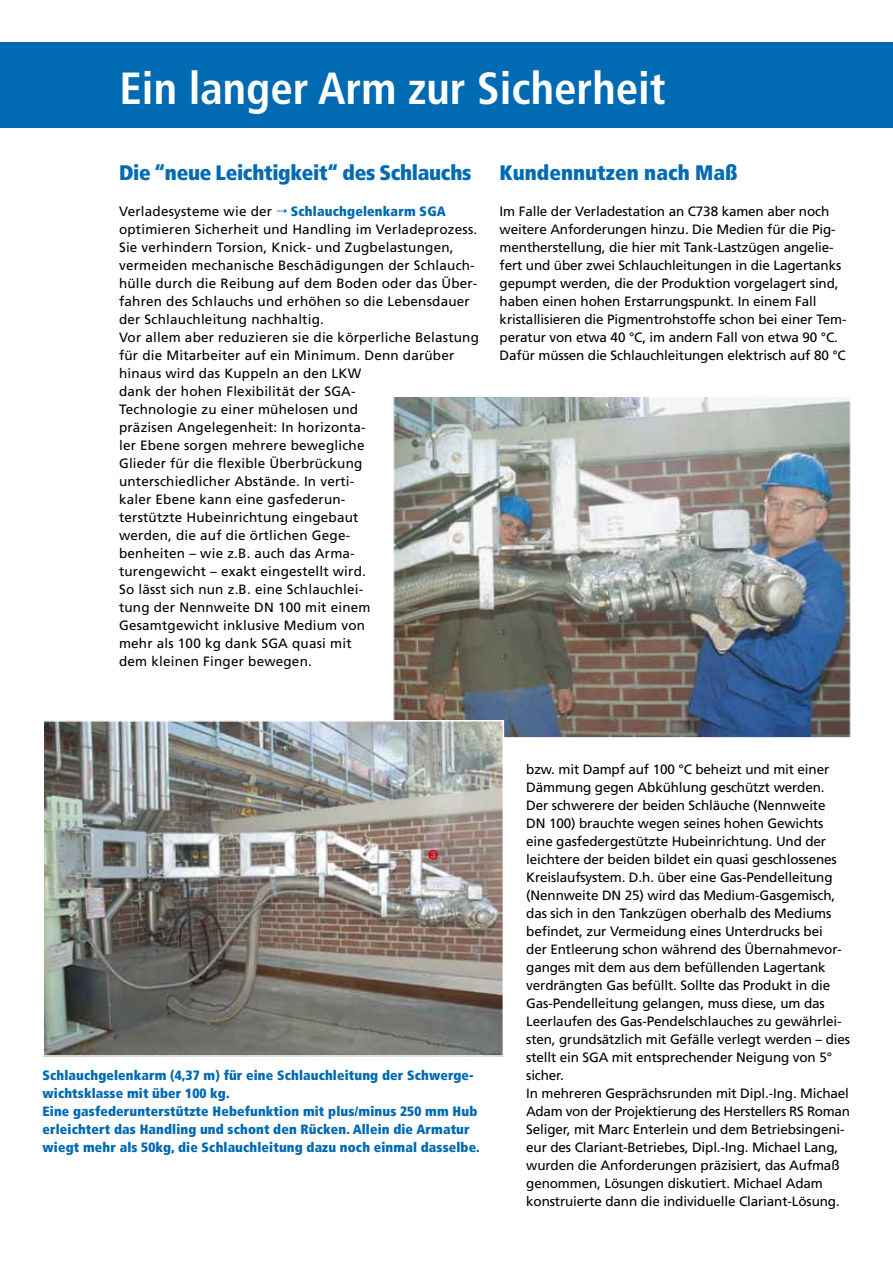
<style>
.page{position:relative;width:893px;height:1263px;background:#fff}
.page>*{position:absolute;margin:0;border:0;box-sizing:border-box;transform-origin:0 0}
.t1{font:700 condensed 45px "Frutiger LT Com";color:#fff}
.t2{font:900 condensed 21px "Frutiger LT Com";letter-spacing:-.015em;color:#006ab3}
.t3{font:13.5px/18px "Frutiger LT Com";letter-spacing:-.01em;color:#000}
.t4{font:13.5px/18px "Frutiger LT Com";letter-spacing:.015em;color:#000}
.t5{font:900 condensed 13.5px/18px "Frutiger LT Com";letter-spacing:.01em;color:#006ab3}
.s1{color:#006ab3}
.s2{font-weight:900;font-stretch:condensed;color:#006ab3}
</style>
<div class="page">
<div style="left:0;top:43px;width:893px;height:85px;background:#006ab3"></div>
<img style="left:395px;top:398px;width:454px;height:338px">
<img style="left:46px;top:723px;width:455px;height:331px">
<div style="left:43px;top:720px;width:461px;height:337px;border:2px solid #fff"></div>
<svg style="left:428px;top:850px;width:10px;height:9px"></svg>
<h1 class="t1" style="left:119px;top:62px;width:548px">Ein langer Arm zur Sicherheit</h1>
<h2 class="t2" style="left:119px;top:160px;width:354px">Die “neue Leichtigkeit“ des Schlauchs</h2>
<p class="t4" style="left:119px;top:202px;width:361px">Verladesysteme wie der <span class="s1">✔</span> <span class="s2">Schlauchgelenkarm SGA </span>optimieren Sicherheit und Handling im Verladeprozess.<br>Sie verhindern Torsion, Knick- und Zugbelastungen, vermeiden mechanische Beschädigungen der Schlauch&shy;hülle durch die Reibung auf dem Boden oder das Über&shy;fahren des Schlauchs und erhöhen so die Lebensdauer der Schlauchleitung nachhaltig.<br>Vor allem aber reduzieren sie die körperliche Belastung für die Mitarbeiter auf ein Minimum. Denn darüber hinaus wird das Kuppeln an den LKW<br>dank der hohen Flexibilität der SGA-<br>Technologie zu einer mühelosen und<br>präzisen Angelegenheit: In horizonta-<br>ler Ebene sorgen mehrere bewegliche<br>Glieder für die flexible Überbrückung<br>unterschiedlicher Abstände. In verti-<br>kaler Ebene kann eine gasfederun-<br>terstützte Hubeinrichtung eingebaut<br>werden, die auf die örtlichen Gege-<br>benheiten – wie z.B. auch das Arma-<br>turengewicht – exakt eingestellt wird.<br>So lässt sich nun z.B. eine Schlauchlei-<br>tung der Nennweite DN 100 mit einem<br>Gesamtgewicht inklusive Medium von<br>mehr als 100 kg dank SGA quasi mit<br>dem kleinen Finger bewegen.</p>
<h2 class="t2" style="left:500px;top:160px;width:239px">Kundennutzen nach Maß</h2>
<p class="t3" style="left:500px;top:202px;width:348px">Im Falle der Verladestation an C738 kamen aber noch weitere Anforderungen hinzu. Die Medien für die Pig&shy;mentherstellung, die hier mit Tank-Lastzügen angelie&shy;fert und über zwei Schlauchleitungen in die Lagertanks gepumpt werden, die der Produktion vorgelagert sind, haben einen hohen Erstarrungspunkt. In einem Fall kristallisieren die Pigmentrohstoffe schon bei einer Tem&shy;peratur von etwa 40 °C, im andern Fall von etwa 90 °C.<br>Dafür müssen die Schlauchleitungen elektrisch auf 80 °C</p>
<p class="t5" style="left:43px;top:1066px;width:439px">Schlauchgelenkarm (4,37 m) für eine Schlauchleitung der Schwerge&shy;wichtsklasse mit über 100 kg.<br>Eine gasfederunterstützte Hebefunktion mit plus/minus 250 mm Hub erleichtert das Handling und schont den Rücken. Allein die Armatur wiegt mehr als 50kg, die Schlauchleitung dazu noch einmal dasselbe.</p>
<p class="t3" style="left:526px;top:760px;width:325px">bzw. mit Dampf auf 100 °C beheizt und mit einer Dämmung gegen Abkühlung geschützt werden.<br>Der schwerere der beiden Schläuche (Nennweite<br>DN 100) brauchte wegen seines hohen Gewichts eine gasfedergestützte Hubeinrichtung. Und der leichtere der beiden bildet ein quasi geschlossenes Kreislaufsystem. D.h. über eine Gas-Pendelleitung (Nennweite DN 25) wird das Medium-Gasgemisch, das sich in den Tankzügen oberhalb des Mediums befindet, zur Vermeidung eines Unterdrucks bei<br>der Entleerung schon während des Übernahmevor&shy;ganges mit dem aus dem befüllenden Lagertank verdrängten Gas befüllt. Sollte das Produkt in die Gas-Pendelleitung gelangen, muss diese, um das Leerlaufen des Gas-Pendelschlauches zu gewährlei&shy;sten, grundsätzlich mit Gefälle verlegt werden – dies stellt ein SGA mit entsprechender Neigung von 5° sicher.<br>In mehreren Gesprächsrunden mit Dipl.-Ing. Michael Adam von der Projektierung des Herstellers RS Roman Seliger, mit Marc Enterlein und dem Betriebsingeni&shy;eur des Clariant-Betriebes, Dipl.-Ing. Michael Lang, wurden die Anforderungen präzisiert, das Aufmaß genommen, Lösungen diskutiert. Michael Adam konstruierte dann die individuelle Clariant-Lösung.</p>
</div>
